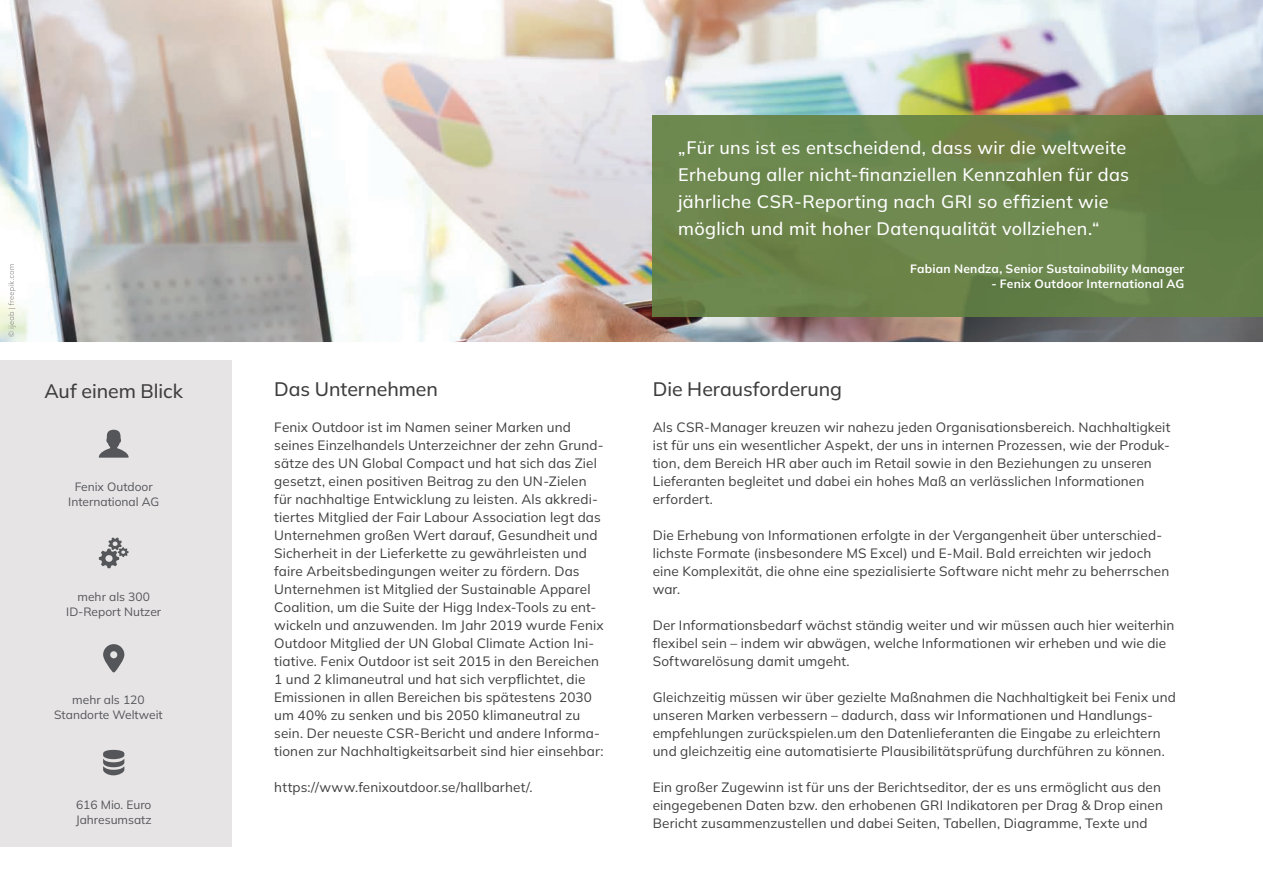
<style>
.page{position:relative;width:1263px;height:893px;background:#fff}
.page>*{position:absolute;margin:0;border:0;box-sizing:border-box;transform-origin:0 0}
.t1{font:200 19.5px "Mulish";letter-spacing:-.005em;color:#3e3e3f}
.t2{font:200 18px/27px "Mulish";letter-spacing:.015em;color:#fff}
.t3{font:200 13.5px/18px "Mulish";letter-spacing:.01em;color:#3e3e3f}
.t4{font:200 12px/15px "Mulish";color:#54565a;text-align:center}
.t5{font:700 12px "Mulish";letter-spacing:.015em;color:#fff}
</style>
<div class="page">
<img style="left:0;top:0;width:1263px;height:342px">
<img style="left:8px;top:264px;width:8px;height:73px">
<div style="left:0;top:360px;width:232px;height:486px;background:#e7e4e5"></div>
<svg style="left:99px;top:430px;width:30px;height:28px"></svg>
<svg style="left:99px;top:537px;width:30px;height:31px"></svg>
<svg style="left:103px;top:750px;width:21px;height:25px"></svg>
<img style="left:653px;top:116px;width:610px;height:200px">
<svg style="left:103px;top:644px;width:21px;height:29px"></svg>
<h1 class="t1" style="left:45px;top:377px;width:140px">Auf einem Blick</h1>
<h1 class="t1" style="left:274px;top:376px;width:165px">Das Unternehmen</h1>
<p class="t3" style="left:274px;top:418px;width:331px">Fenix Outdoor ist im Namen seiner Marken und seines Einzelhandels Unterzeichner der zehn Grund&shy;sätze des UN Global Compact und hat sich das Ziel gesetzt, einen positiven Beitrag zu den UN-Zielen für nachhaltige Entwicklung zu leisten. Als akkredi&shy;tiertes Mitglied der Fair Labour Association legt das Unternehmen großen Wert darauf, Gesundheit und Sicherheit in der Lieferkette zu gewährleisten und faire Arbeitsbedingungen weiter zu fördern. Das Unternehmen ist Mitglied der Sustainable Apparel Coalition, um die Suite der Higg Index-Tools zu ent&shy;wickeln und anzuwenden. Im Jahr 2019 wurde Fenix Outdoor Mitglied der UN Global Climate Action Ini&shy;tiative. Fenix Outdoor ist seit 2015 in den Bereichen 1 und 2 klimaneutral und hat sich verpflichtet, die Emissionen in allen Bereichen bis spätestens 2030 um 40% zu senken und bis 2050 klimaneutral zu sein. Der neueste CSR-Bericht und andere Informa&shy;tionen zur Nachhaltigkeitsarbeit sind hier einsehbar:</p>
<p class="t3" style="left:274px;top:778px;width:260px">https://www.fenixoutdoor.se/hallbarhet/.</p>
<p class="t4" style="left:68px;top:479px;width:92px">Fenix Outdoor<br>International AG</p>
<p class="t4" style="left:66px;top:589px;width:97px">mehr als 300<br>ID-Report Nutzer</p>
<p class="t4" style="left:54px;top:692px;width:110px">mehr als 120<br>Standorte Weltweit</p>
<p class="t4" style="left:76px;top:796px;width:77px;text-align:left">616 Mio. Euro<br>Jahresumsatz</p>
<h2 class="t2" style="left:678px;top:134px;width:452px">„Für uns ist es entscheidend, dass wir die weltweite Erhebung aller nicht-finanziellen Kennzahlen für das jährliche CSR-Reporting nach GRI so effizient wie möglich und mit hoher Datenqualität vollziehen.“</h2>
<p class="t5" style="left:910px;top:261px;width:276px">Fabian Nendza, Senior Sustainability Manager</p>
<p class="t5" style="left:991px;top:276px;width:194px">- Fenix Outdoor International AG</p>
<h1 class="t1" style="left:653px;top:376px;width:191px">Die Herausforderung</h1>
<p class="t3" style="left:653px;top:418px;width:519px">Als CSR-Manager kreuzen wir nahezu jeden Organisationsbereich. Nachhaltigkeit ist für uns ein wesentlicher Aspekt, der uns in internen Prozessen, wie der Produk&shy;tion, dem Bereich HR aber auch im Retail sowie in den Beziehungen zu unseren Lieferanten begleitet und dabei ein hohes Maß an verlässlichen Informationen erfordert.</p>
<p class="t3" style="left:653px;top:526px;width:518px">Die Erhebung von Informationen erfolgte in der Vergangenheit über unterschied&shy;lichste Formate (insbesondere MS Excel) und E-Mail. Bald erreichten wir jedoch eine Komplexität, die ohne eine spezialisierte Software nicht mehr zu beherrschen war.</p>
<p class="t3" style="left:653px;top:616px;width:523px">Der Informationsbedarf wächst ständig weiter und wir müssen auch hier weiterhin flexibel sein – indem wir abwägen, welche Informationen wir erheben und wie die<br>Softwarelösung damit umgeht.</p>
<p class="t3" style="left:653px;top:688px;width:525px">Gleichzeitig müssen wir über gezielte Maßnahmen die Nachhaltigkeit bei Fenix und unseren Marken verbessern – dadurch, dass wir Informationen und Handlungs&shy;empfehlungen zurückspielen.um den Datenlieferanten die Eingabe zu erleichtern und gleichzeitig eine automatisierte Plausibilitätsprüfung durchführen zu können.</p>
<p class="t3" style="left:653px;top:778px;width:512px">Ein großer Zugewinn ist für uns der Berichtseditor, der es uns ermöglicht aus den eingegebenen Daten bzw. den erhobenen GRI Indikatoren per Drag &amp; Drop einen<br>Bericht zusammenzustellen und dabei Seiten, Tabellen, Diagramme, Texte und</p>
</div>
